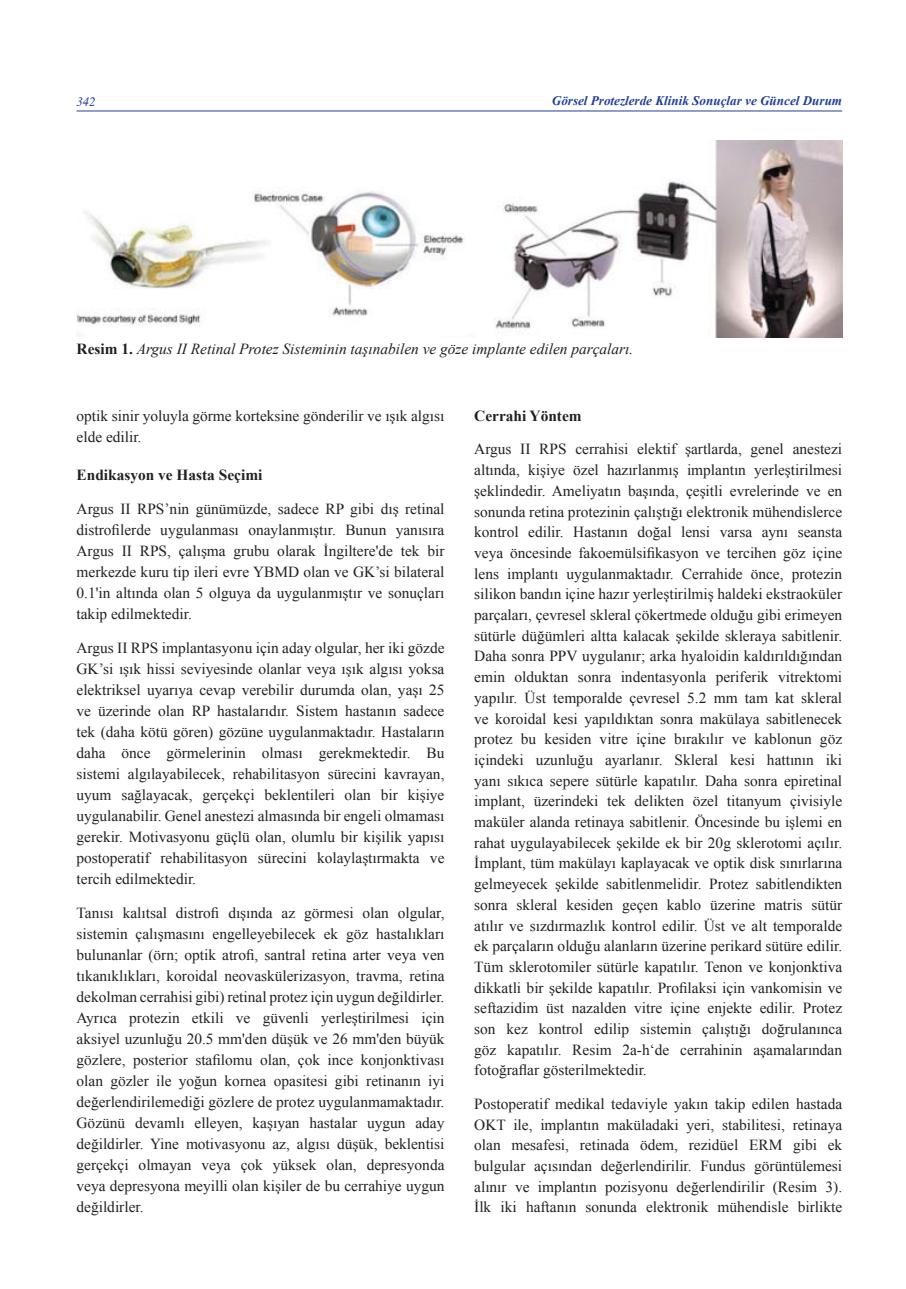
<style>
.page{position:relative;width:906px;height:1289px;background:#fff}
.page>*{position:absolute;margin:0;border:0;box-sizing:border-box;transform-origin:0 0}
.t1{font:15.3px/20.7px "Times New Roman";color:#231f20;text-align:justify}
.t2{font:italic 15.3px "Times New Roman";color:#231f20}
.t3{font:700 15.3px "Times New Roman";color:#231f20}
.t4{font:italic 700 13.2px "Times New Roman";color:#223f9a}
.t5{font:italic 12.75px "Times";color:#223f9a}
.s1{font-weight:700;font-style:normal}
</style>
<div class="page">
<hr style="left:77px;top:111px;width:765px;height:1px;background:#223f9a">
<img style="left:77px;top:140px;width:765px;height:197px">
<p class="t5" style="left:77px;top:97px;width:21px">342</p>
<p class="t4" style="left:552px;top:94px;width:292px">Görsel Protezlerde Klinik Sonuçlar ve Güncel Durum</p>
<p class="t2" style="left:77px;top:340px;width:558px"><span class="s1">Resim 1.</span> Argus II Retinal Protez Sisteminin taşınabilen ve göze implante edilen parçaları.</p>
<p class="t1" style="left:77px;top:405px;width:369px">optik sinir yoluyla görme korteksine gönderilir ve ışık algısı elde edilir.</p>
<p class="t3" style="left:77px;top:466px;width:187px">Endikasyon ve Hasta Seçimi</p>
<p class="t1" style="left:77px;top:498px;width:369px">Argus II RPS’nin günümüzde, sadece RP gibi dış retinal distrofilerde uygulanması onaylanmıştır. Bunun yanısıra Argus II RPS, çalışma grubu olarak İngiltere'de tek bir merkezde kuru tip ileri evre YBMD olan ve GK’si bilateral 0.1'in altında olan 5 olguya da uygulanmıştır ve sonuçları takip edilmektedir.</p>
<p class="t1" style="left:77px;top:637px;width:369px">Argus II RPS implantasyonu için aday olgular, her iki gözde GK’si ışık hissi seviyesinde olanlar veya ışık algısı yoksa elektriksel uyarıya cevap verebilir durumda olan, yaşı 25 ve üzerinde olan RP hastalarıdır. Sistem hastanın sadece tek (daha kötü gören) gözüne uygulanmaktadır. Hastaların daha önce görmelerinin olması gerekmektedir. Bu sistemi algılayabilecek, rehabilitasyon sürecini kavrayan, uyum sağlayacak, gerçekçi beklentileri olan bir kişiye uygulanabilir. Genel anestezi almasında bir engeli olmaması gerekir. Motivasyonu güçlü olan, olumlu bir kişilik yapısı postoperatif rehabilitasyon sürecini kolaylaştırmakta ve tercih edilmektedir.</p>
<p class="t1" style="left:77px;top:902px;width:369px">Tanısı kalıtsal distrofi dışında az görmesi olan olgular, sistemin çalışmasını engelleyebilecek ek göz hastalıkları bulunanlar (örn; optik atrofi, santral retina arter veya ven tıkanıklıkları, koroidal neovaskülerizasyon, travma, retina dekolman cerrahisi gibi) retinal protez için uygun değildirler.<br>Ayrıca protezin etkili ve güvenli yerleştirilmesi için aksiyel uzunluğu 20.5 mm'den düşük ve 26 mm'den büyük gözlere, posterior stafilomu olan, çok ince konjonktivası olan gözler ile yoğun kornea opasitesi gibi retinanın iyi değerlendirilemediği gözlere de protez uygulanmamaktadır.<br>Gözünü devamlı elleyen, kaşıyan hastalar uygun aday değildirler. Yine motivasyonu az, algısı düşük, beklentisi gerçekçi olmayan veya çok yüksek olan, depresyonda veya depresyona meyilli olan kişiler de bu cerrahiye uygun değildirler.</p>
<p class="t3" style="left:474px;top:407px;width:109px">Cerrahi Yöntem</p>
<p class="t1" style="left:474px;top:439px;width:369px">Argus II RPS cerrahisi elektif şartlarda, genel anestezi altında, kişiye özel hazırlanmış implantın yerleştirilmesi şeklindedir. Ameliyatın başında, çeşitli evrelerinde ve en sonunda retina protezinin çalıştığı elektronik mühendislerce kontrol edilir. Hastanın doğal lensi varsa aynı seansta veya öncesinde fakoemülsifikasyon ve tercihen göz içine lens implantı uygulanmaktadır. Cerrahide önce, protezin silikon bandın içine hazır yerleştirilmiş haldeki ekstraoküler parçaları, çevresel skleral çökertmede olduğu gibi erimeyen sütürle düğümleri altta kalacak şekilde skleraya sabitlenir.<br>Daha sonra PPV uygulanır; arka hyaloidin kaldırıldığından emin olduktan sonra indentasyonla periferik vitrektomi yapılır. Üst temporalde çevresel 5.2 mm tam kat skleral ve koroidal kesi yapıldıktan sonra makülaya sabitlenecek protez bu kesiden vitre içine bırakılır ve kablonun göz içindeki uzunluğu ayarlanır. Skleral kesi hattının iki yanı sıkıca sepere sütürle kapatılır. Daha sonra epiretinal implant, üzerindeki tek delikten özel titanyum çivisiyle maküler alanda retinaya sabitlenir. Öncesinde bu işlemi en rahat uygulayabilecek şekilde ek bir 20g sklerotomi açılır.<br>İmplant, tüm makülayı kaplayacak ve optik disk sınırlarına gelmeyecek şekilde sabitlenmelidir. Protez sabitlendikten sonra skleral kesiden geçen kablo üzerine matris sütür atılır ve sızdırmazlık kontrol edilir. Üst ve alt temporalde ek parçaların olduğu alanların üzerine perikard sütüre edilir.<br>Tüm sklerotomiler sütürle kapatılır. Tenon ve konjonktiva dikkatli bir şekilde kapatılır. Profilaksi için vankomisin ve seftazidim üst nazalden vitre içine enjekte edilir. Protez son kez kontrol edilip sistemin çalıştığı doğrulanınca göz kapatılır. Resim 2a-h‘de cerrahinin aşamalarından fotoğraflar gösterilmektedir.</p>
<p class="t1" style="left:474px;top:1093px;width:369px">Postoperatif medikal tedaviyle yakın takip edilen hastada OKT ile, implantın maküladaki yeri, stabilitesi, retinaya olan mesafesi, retinada ödem, rezidüel ERM gibi ek bulgular açısından değerlendirilir. Fundus görüntülemesi alınır ve implantın pozisyonu değerlendirilir (Resim 3).<br>İlk iki haftanın sonunda elektronik mühendisle birlikte</p>
</div>
